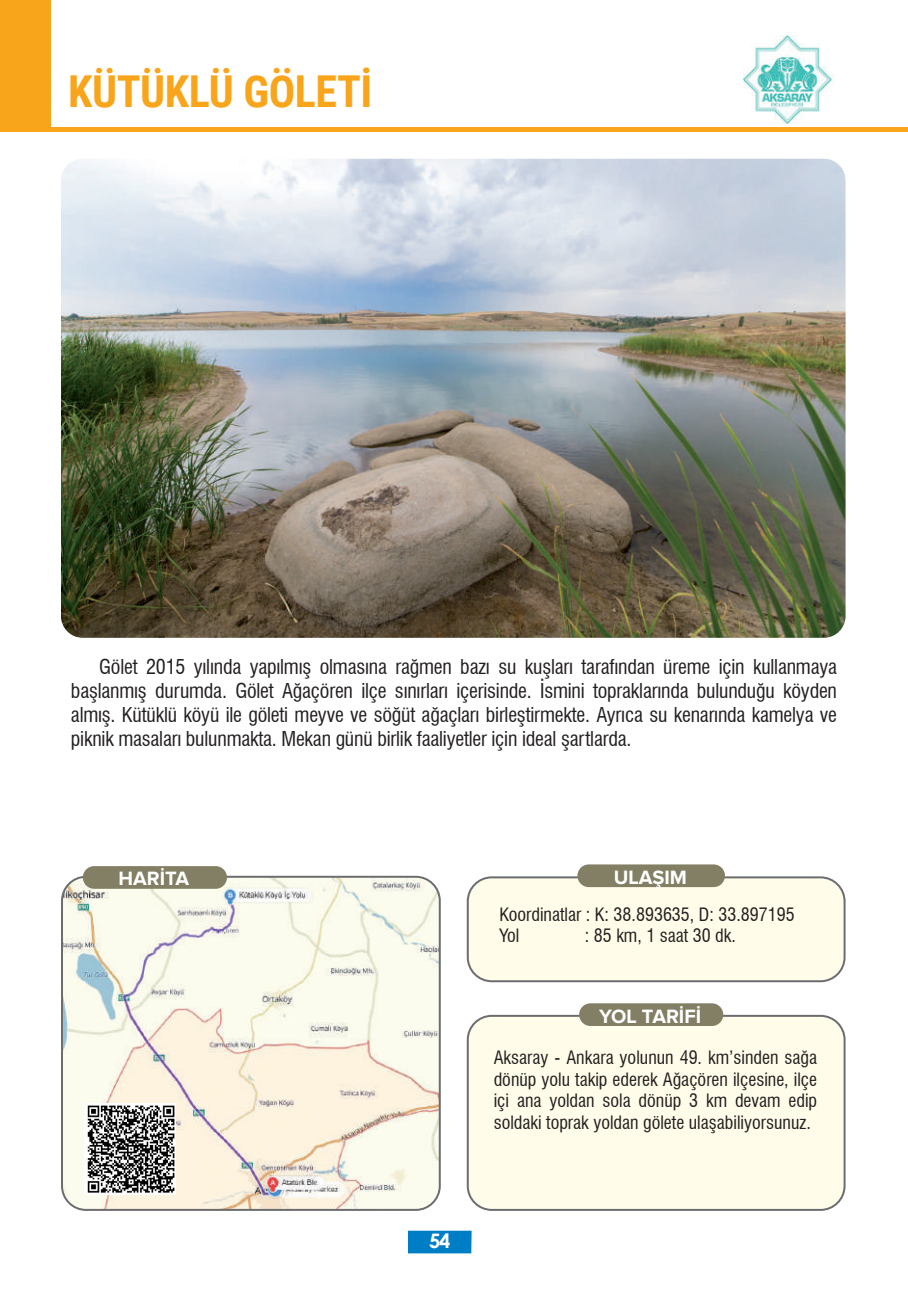
<style>
.page{position:relative;width:908px;height:1304px;background:#fff}
.page>*{position:absolute;margin:0;border:0;box-sizing:border-box;transform-origin:0 0}
.t1{font:700 44px "Roboto Condensed";letter-spacing:-.01em;color:#f9a51b}
.t2{font:condensed 20px/24px "Swiss 721 BT";letter-spacing:-.01em;color:#231f20;text-align:justify}
.t3{font:700 20px "Proxima Nova";color:#fff}
.t4{font:700 20px "Century Gothic";color:#fff}
.t5{font:condensed 18px/21.6px "Swiss 721 BT";color:#231f20;text-align:justify}
</style>
<div class="page">
<div style="left:0;top:0;width:50px;height:129px;background:#f9a51b"></div>
<img style="left:61px;top:159px;width:784px;height:479px">
<img style="left:62px;top:877px;width:377px;height:333px">
<div style="left:61px;top:876px;width:379px;height:335px;border:2px solid #6c6d70;border-radius:24px"></div>
<div style="left:467px;top:1016px;width:377px;height:194px;background:#fffde9;border-radius:24px"></div>
<div style="left:466px;top:1015px;width:379px;height:196px;border:2px solid #6c6d70;border-radius:24px"></div>
<div style="left:467px;top:877px;width:377px;height:104px;background:#fffde9;border-radius:24px"></div>
<div style="left:466px;top:876px;width:379px;height:106px;border:2px solid #6c6d70;border-radius:24px"></div>
<div style="left:83px;top:866px;width:144px;height:23px;background:#827f64;border-radius:11px"></div>
<div style="left:579px;top:1003px;width:144px;height:23px;background:#827f64;border-radius:11px"></div>
<div style="left:577px;top:864px;width:147px;height:23px;background:#827f64;border-radius:11px"></div>
<hr style="left:0;top:128px;width:907px;height:4px;background:#f9a51b">
<img style="left:743px;top:35px;width:90px;height:88px">
<img style="left:85px;top:1104px;width:91px;height:91px">
<div style="left:408px;top:1231px;width:63px;height:22px;background:#007ec5"></div>
<h1 class="t1" style="left:68px;top:61px;width:306px">KÜTÜKLÜ GÖLETİ</h1>
<p class="t2" style="left:71px;top:655px;width:767px;text-indent:28px">Gölet 2015 yılında yapılmış olmasına rağmen bazı su kuşları tarafından üreme için kullanmaya başlanmış durumda. Gölet Ağaçören ilçe sınırları içerisinde. İsmini topraklarında bulunduğu köyden almış. Kütüklü köyü ile göleti meyve ve söğüt ağaçları birleştirmekte. Ayrıca su kenarında kamelya ve piknik masaları bulunmakta. Mekan günü birlik faaliyetler için ideal şartlarda.</p>
<p class="t3" style="left:118px;top:870px;width:72px">HARİTA</p>
<p class="t4" style="left:429px;top:1226px;width:23px">54</p>
<p class="t3" style="left:613px;top:868px;width:75px">ULAŞIM</p>
<p class="t5" style="left:499px;top:903px;width:296px">Koordinatlar : K: 38.893635, D: 33.897195<br>Yol</p>
<p class="t5" style="left:584px;top:925px;width:152px">: 85 km, 1 saat 30 dk.</p>
<p class="t3" style="left:598px;top:1007px;width:104px">YOL TARİFİ</p>
<p class="t5" style="left:493px;top:1047px;width:325px">Aksaray - Ankara yolunun 49. km’sinden sağa dönüp yolu takip ederek Ağaçören ilçesine, ilçe içi ana yoldan sola dönüp 3 km devam edip soldaki toprak yoldan gölete ulaşabiliyorsunuz.</p>
</div>
